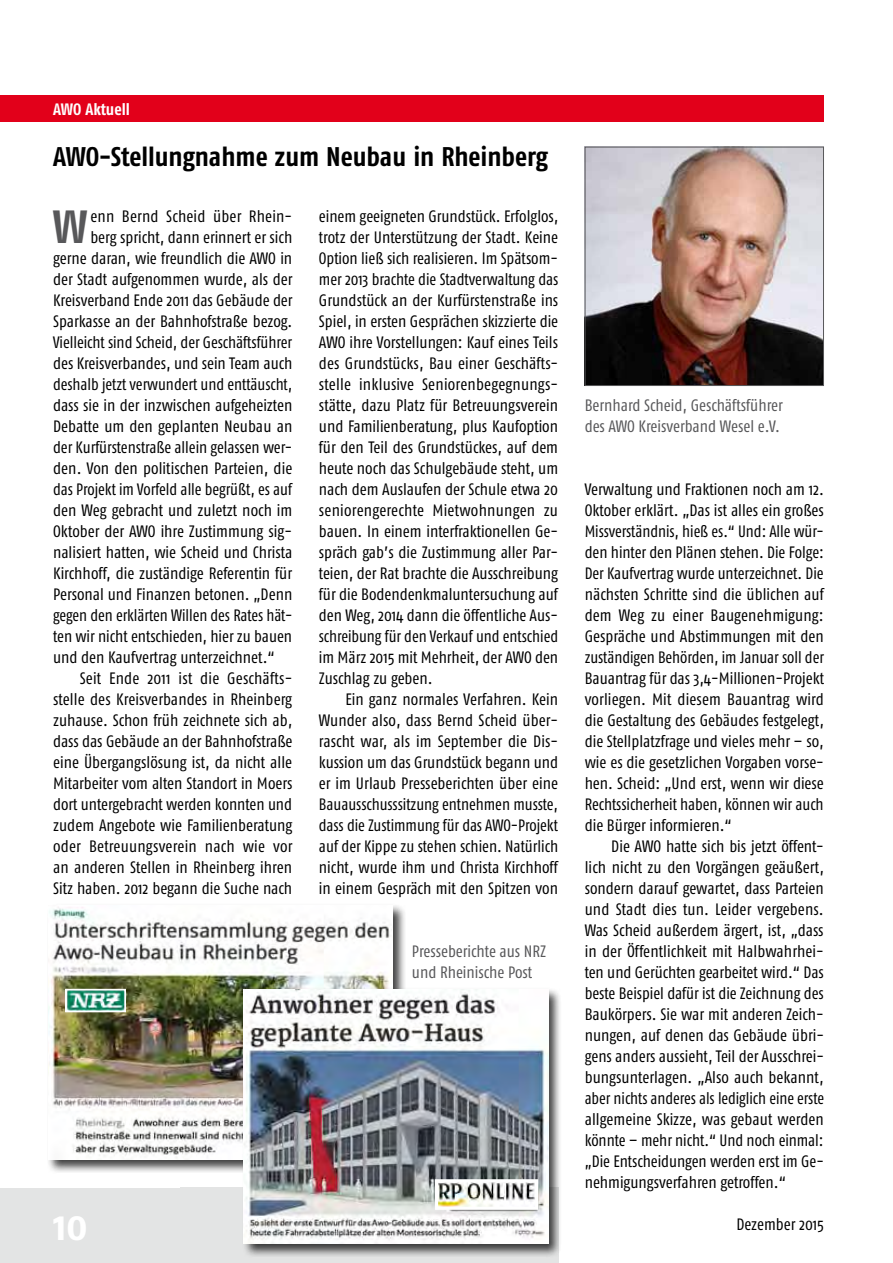
<style>
.page{position:relative;width:893px;height:1263px;background:#fff}
.page>*{position:absolute;margin:0;border:0;box-sizing:border-box;transform-origin:0 0}
.t1{font:700 46.5px "Fago Co";color:#58585a}
.t2{font:700 42px "Fago Co";color:#fff}
.t3{font:700 27px "Fago Co";letter-spacing:-.005em;color:#000}
.t4{font:16.5px/21px "Fago Co";color:#000;text-align:justify}
.t5{font:16.5px/21px "Fago Co";color:#58585a}
.t6{font:16.5px "Fago Co";color:#000;scale:.96 1}
.t7{font:700 16.5px "Fago Co";color:#fff}
</style>
<div class="page">
<div style="left:0;top:1188px;width:292px;height:75px;background:#e3e4e4"></div>
<div style="left:180px;top:1188px;width:378px;height:75px;background:#e3e4e4"></div>
<div style="left:0;top:96px;width:824px;height:26px;background:#e2001a"></div>
<div style="left:47px;top:903px;width:359px;height:271px;background:#000;opacity:.75"></div>
<img style="left:49px;top:906px;width:343px;height:254px">
<img style="left:68px;top:992px;width:55px;height:17px">
<div style="left:65px;top:989px;width:61px;height:23px;border:2px solid #fff"></div>
<div style="left:242px;top:987px;width:320px;height:271px;background:#000;opacity:.75"></div>
<img style="left:244px;top:990px;width:304px;height:254px">
<img style="left:439px;top:1183px;width:95px;height:23px">
<div style="left:435px;top:1179px;width:103px;height:31px;border:3px solid #fff"></div>
<img style="left:587px;top:149px;width:235px;height:235px">
<div style="left:585px;top:147px;width:239px;height:239px;border:1px solid #58585a"></div>
<p class="t7" style="left:53px;top:99px;width:78px">AWO Aktuell</p>
<h3 class="t3" style="left:53px;top:141px;width:496px">AWO-Stellungnahme zum Neubau in Rheinberg</h3>
<h1 class="t1" style="left:53px;top:199px;width:36px">W</h1>
<p class="t4" style="left:90px;top:205px;width:203px">enn Bernd Scheid über Rhein-</p>
<p class="t4" style="left:90px;top:226px;width:203px">berg spricht, dann erinnert er sich</p>
<p class="t4" style="left:53px;top:247px;width:241px">gerne daran, wie freundlich die AWO in</p>
<p class="t4" style="left:53px;top:268px;width:241px">der Stadt aufgenommen wurde, als der</p>
<p class="t4" style="left:53px;top:289px;width:241px">Kreisverband Ende 2011 das Gebäude der</p>
<p class="t4" style="left:53px;top:310px;width:241px">Sparkasse an der Bahnhofstraße bezog.</p>
<p class="t4" style="left:53px;top:331px;width:240px">Vielleicht sind Scheid, der Geschäftsführer</p>
<p class="t4" style="left:53px;top:352px;width:241px">des Kreisverbandes, und sein Team auch</p>
<p class="t4" style="left:53px;top:373px;width:241px">deshalb jetzt verwundert und enttäuscht,</p>
<p class="t4" style="left:53px;top:394px;width:241px">dass sie in der inzwischen aufgeheizten</p>
<p class="t4" style="left:53px;top:415px;width:241px">Debatte um den geplanten Neubau an</p>
<p class="t4" style="left:53px;top:436px;width:241px">der Kurfürstenstraße allein gelassen wer-</p>
<p class="t4" style="left:53px;top:457px;width:241px">den. Von den politischen Parteien, die</p>
<p class="t4" style="left:53px;top:478px;width:241px">das Projekt im Vorfeld alle begrüßt, es auf</p>
<p class="t4" style="left:53px;top:499px;width:241px">den Weg gebracht und zuletzt noch im</p>
<p class="t4" style="left:53px;top:520px;width:240px">Oktober der AWO ihre Zustimmung sig-</p>
<p class="t4" style="left:53px;top:541px;width:241px">nalisiert hatten, wie Scheid und Christa</p>
<p class="t4" style="left:53px;top:562px;width:240px">Kirchhoff, die zuständige Referentin für</p>
<p class="t4" style="left:53px;top:583px;width:241px">Personal und Finanzen betonen. „Denn</p>
<p class="t6" style="left:53px;top:606px;width:251px">gegen den erklärten Willen des Rates hät-</p>
<p class="t4" style="left:53px;top:625px;width:241px">ten wir nicht entschieden, hier zu bauen</p>
<p class="t4" style="left:53px;top:646px;width:223px">und den Kaufvertrag unterzeichnet.“</p>
<p class="t4" style="left:80px;top:667px;width:214px">Seit Ende 2011 ist die Geschäfts-</p>
<p class="t4" style="left:53px;top:688px;width:241px">stelle des Kreisverbandes in Rheinberg</p>
<p class="t4" style="left:53px;top:709px;width:241px">zuhause. Schon früh zeichnete sich ab,</p>
<p class="t4" style="left:53px;top:730px;width:241px">dass das Gebäude an der Bahnhofstraße</p>
<p class="t4" style="left:53px;top:751px;width:241px">eine Übergangslösung ist, da nicht alle</p>
<p class="t4" style="left:53px;top:772px;width:241px">Mitarbeiter vom alten Standort in Moers</p>
<p class="t4" style="left:53px;top:793px;width:240px">dort untergebracht werden konnten und</p>
<p class="t4" style="left:53px;top:814px;width:241px">zudem Angebote wie Familienberatung</p>
<p class="t4" style="left:53px;top:835px;width:241px">oder Betreuungsverein nach wie vor</p>
<p class="t4" style="left:53px;top:856px;width:241px">an anderen Stellen in Rheinberg ihren</p>
<p class="t4" style="left:53px;top:877px;width:241px">Sitz haben. 2012 begann die Suche nach</p>
<p class="t4" style="left:319px;top:205px;width:241px">einem geeigneten Grundstück. Erfolglos, trotz der Unterstützung der Stadt. Keine Option ließ sich realisieren. Im Spätsom&shy;mer 2013 brachte die Stadtverwaltung das Grundstück an der Kurfürstenstraße ins Spiel, in ersten Gesprächen skizzierte die AWO ihre Vorstellungen: Kauf eines Teils des Grundstücks, Bau einer Geschäfts&shy;stelle inklusive Seniorenbegegnungs&shy;stätte, dazu Platz für Betreuungsverein und Familienberatung, plus Kaufoption für den Teil des Grundstückes, auf dem heute noch das Schulgebäude steht, um nach dem Auslaufen der Schule etwa 20 seniorengerechte Mietwohnungen zu bauen. In einem interfraktionellen Ge&shy;spräch gab’s die Zustimmung aller Par&shy;teien, der Rat brachte die Ausschreibung für die Bodendenkmaluntersuchung auf den Weg, 2014 dann die öffentliche Aus&shy;schreibung für den Verkauf und entschied im März 2015 mit Mehrheit, der AWO den Zuschlag zu geben.</p>
<p class="t4" style="left:319px;top:688px;width:241px;text-indent:27px">Ein ganz normales Verfahren. Kein Wunder also, dass Bernd Scheid über&shy;rascht war, als im September die Dis&shy;kussion um das Grundstück begann und er im Urlaub Presseberichten über eine Bauausschusssitzung entnehmen musste, dass die Zustimmung für das AWO-Projekt auf der Kippe zu stehen schien. Natürlich nicht, wurde ihm und Christa Kirchhoff in einem Gespräch mit den Spitzen von</p>
<p class="t5" style="left:412px;top:940px;width:136px">Presseberichte aus NRZ und Rheinische Post</p>
<p class="t5" style="left:585px;top:394px;width:200px">Bernhard Scheid, Geschäftsführer des AWO Kreisverband Wesel e.V.</p>
<p class="t4" style="left:585px;top:478px;width:241px">Verwaltung und Fraktionen noch am 12.<br>Oktober erklärt. „Das ist alles ein großes Missverständnis, hieß es.“ Und: Alle wür&shy;den hinter den Plänen stehen. Die Folge:<br>Der Kaufvertrag wurde unterzeichnet. Die nächsten Schritte sind die üblichen auf dem Weg zu einer Baugenehmigung:<br>Gespräche und Abstimmungen mit den zuständigen Behörden, im Januar soll der Bauantrag für das 3,4-Millionen-Projekt vorliegen. Mit diesem Bauantrag wird die Gestaltung des Gebäudes festgelegt, die Stellplatzfrage und vieles mehr – so, wie es die gesetzlichen Vorgaben vorse&shy;hen. Scheid: „Und erst, wenn wir diese Rechtssicherheit haben, können wir auch die Bürger informieren.“</p>
<p class="t4" style="left:585px;top:835px;width:241px;text-indent:27px">Die AWO hatte sich bis jetzt öffent&shy;lich nicht zu den Vorgängen geäußert, sondern darauf gewartet, dass Parteien und Stadt dies tun. Leider vergebens.<br>Was Scheid außerdem ärgert, ist, „dass in der Öffentlichkeit mit Halbwahrhei&shy;ten und Gerüchten gearbeitet wird.“ Das beste Beispiel dafür ist die Zeichnung des Baukörpers. Sie war mit anderen Zeich&shy;nungen, auf denen das Gebäude übri&shy;gens anders aussieht, Teil der Ausschrei&shy;bungsunterlagen. „Also auch bekannt, aber nichts anderes als lediglich eine erste allgemeine Skizze, was gebaut werden könnte – mehr nicht.“ Und noch einmal: „Die Entscheidungen werden erst im Ge&shy;nehmigungsverfahren getroffen.“</p>
<h2 class="t2" style="left:53px;top:1201px;width:36px">10</h2>
<p class="t4" style="left:736px;top:1213px;width:89px">Dezember 2015</p>
</div>
